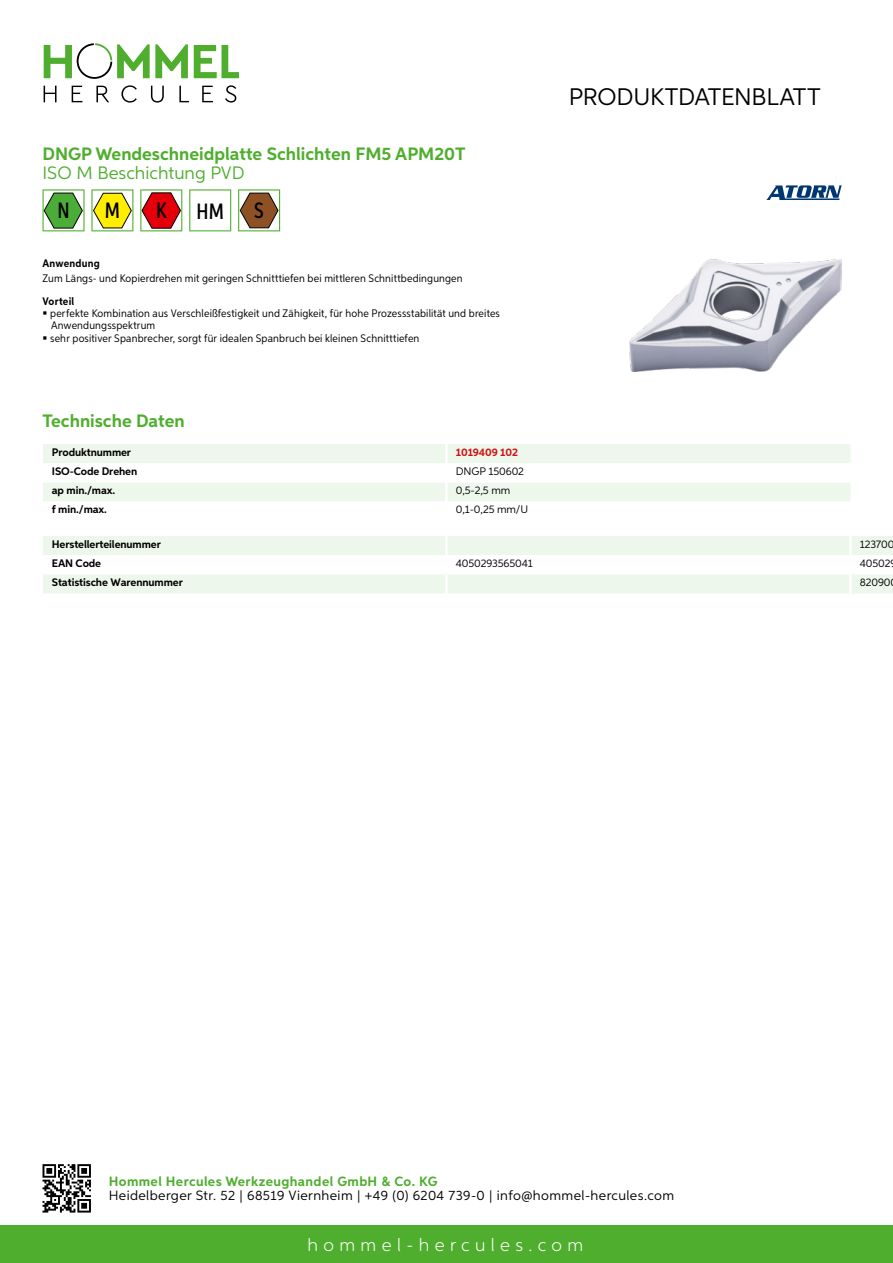
<style>
.page{position:relative;width:893px;height:1263px;background:#fff}
.page>*{position:absolute;margin:0;border:0;box-sizing:border-box;transform-origin:0 0}
.t1{font:24px "Aspira";letter-spacing:-.01em;color:#000}
.t2{font:500 22.2px "Aspira XX Nar";color:#000}
.t3{font:700 18px "Aspira";color:#50ae2f}
.t4{font:300 18px "Aspira";letter-spacing:.3em;color:#fff}
.t5{font:18px "Aspira";color:#50ae2f}
.t6{font:13.5px "Aspira";letter-spacing:.03em;color:#000}
.t7{font:700 13.5px "Aspira";letter-spacing:.03em;color:#50ae2f}
.t8{font:10.95px/12.5px "Aspira Nar";letter-spacing:.015em;color:#000}
.t9{font:700 10.95px "Aspira";letter-spacing:-.01em;color:#000}
.t10{font:10.95px "Aspira";letter-spacing:-.01em;color:#000}
.t11{font:700 10.95px "Aspira Nar";letter-spacing:.02em;color:#000}
.t12{font:700 10.95px "Aspira";letter-spacing:-.01em;color:#cd1013}
</style>
<div class="page">
<div style="left:0;top:1226px;width:893px;height:37px;background:#50ae2f"></div>
<svg style="left:43px;top:1164px;width:48px;height:48px"></svg>
<svg style="left:194px;top:45px;width:45px;height:33px"></svg>
<svg style="left:44px;top:43px;width:144px;height:36px"></svg>
<svg style="left:44px;top:86px;width:13px;height:16px"></svg>
<svg style="left:72px;top:86px;width:10px;height:16px"></svg>
<svg style="left:96px;top:86px;width:13px;height:16px"></svg>
<svg style="left:121px;top:85px;width:16px;height:18px"></svg>
<svg style="left:151px;top:86px;width:13px;height:17px"></svg>
<svg style="left:179px;top:86px;width:10px;height:16px"></svg>
<svg style="left:202px;top:86px;width:11px;height:16px"></svg>
<svg style="left:225px;top:85px;width:11px;height:18px"></svg>
<div style="left:43px;top:444px;width:807px;height:19px;background:#eef7eb"></div>
<div style="left:43px;top:483px;width:807px;height:18px;background:#eef7eb"></div>
<hr style="left:445px;top:444px;width:3px;height:19px;background:#fff">
<hr style="left:445px;top:482px;width:3px;height:19px;background:#fff">
<svg style="left:43px;top:536px;width:850px;height:57px"></svg>
<hr style="left:445px;top:574px;width:3px;height:19px;background:#fff">
<hr style="left:849px;top:574px;width:3px;height:19px;background:#fff">
<svg style="left:43px;top:189px;width:42px;height:42px"></svg>
<svg style="left:91px;top:189px;width:42px;height:42px"></svg>
<svg style="left:140px;top:189px;width:42px;height:42px"></svg>
<svg style="left:189px;top:189px;width:42px;height:42px"></svg>
<svg style="left:238px;top:189px;width:42px;height:42px"></svg>
<img style="left:629px;top:259px;width:213px;height:112px">
<svg style="left:766px;top:185px;width:76px;height:15px"></svg>
<h3 class="t3" style="left:43px;top:142px;width:425px">DNGP Wendeschneidplatte Schlichten FM5 APM20T</h3>
<h3 class="t5" style="left:43px;top:162px;width:201px">ISO M Beschichtung PVD</h3>
<h2 class="t2" style="left:57px;top:197px;width:14px">N</h2>
<h2 class="t2" style="left:105px;top:197px;width:17px">M</h2>
<h2 class="t2" style="left:156px;top:197px;width:12px">K</h2>
<h2 class="t2" style="left:197px;top:197px;width:29px">HM</h2>
<h2 class="t2" style="left:254px;top:197px;width:11px">S</h2>
<p class="t11" style="left:43px;top:257px;width:59px">Anwendung</p>
<p class="t8" style="left:43px;top:272px;width:422px">Zum Längs- und Kopierdrehen mit geringen Schnitttiefen bei mittleren Schnittbedingungen</p>
<p class="t11" style="left:43px;top:294px;width:33px">Vorteil</p>
<p class="t8" style="left:50px;top:307px;width:451px">perfekte Kombination aus Verschleißfestigkeit und Zähigkeit, für hohe Prozessstabilität und breites<br>Anwendungsspektrum<br>sehr positiver Spanbrecher, sorgt für idealen Spanbruch bei kleinen Schnitttiefen</p>
<h1 class="t1" style="left:569px;top:82px;width:253px">Produktdatenblatt</h1>
<h3 class="t3" style="left:43px;top:410px;width:144px">Technische Daten</h3>
<p class="t9" style="left:52px;top:445px;width:81px">Produktnummer</p>
<p class="t12" style="left:456px;top:445px;width:64px">1019409 102</p>
<p class="t9" style="left:52px;top:465px;width:87px">ISO-Code Drehen</p>
<p class="t10" style="left:456px;top:465px;width:70px">DN GP 150602</p>
<p class="t9" style="left:52px;top:484px;width:65px">ap min./max.</p>
<p class="t10" style="left:456px;top:484px;width:56px">0,5-2,5 mm</p>
<p class="t9" style="left:52px;top:503px;width:57px">f min./max.</p>
<p class="t10" style="left:456px;top:503px;width:72px">0,1-0,25 mm/U</p>
<p class="t9" style="left:52px;top:537px;width:111px">Herstellerteilenummer</p>
<p class="t10" style="left:860px;top:537px;width:36px">123700</p>
<p class="t9" style="left:52px;top:557px;width:51px">EAN Code</p>
<p class="t10" style="left:456px;top:557px;width:79px">4050293565041</p>
<p class="t10" style="left:860px;top:557px;width:32px">40502</p>
<p class="t9" style="left:52px;top:576px;width:132px">Statistische Warennummer</p>
<p class="t10" style="left:860px;top:576px;width:32px">82090</p>
<p class="t7" style="left:109px;top:1172px;width:330px">Hommel Hercules Werkzeughandel GmbH &amp; Co. KG</p>
<p class="t6" style="left:109px;top:1187px;width:567px">Heidelberger Str. 52 | 68519 Viernheim | +49 (0) 6204 739-0 | info@hommel-hercules.com</p>
<h3 class="t4" style="left:307px;top:1234px;width:277px">hommel-hercules.com</h3>
</div>
